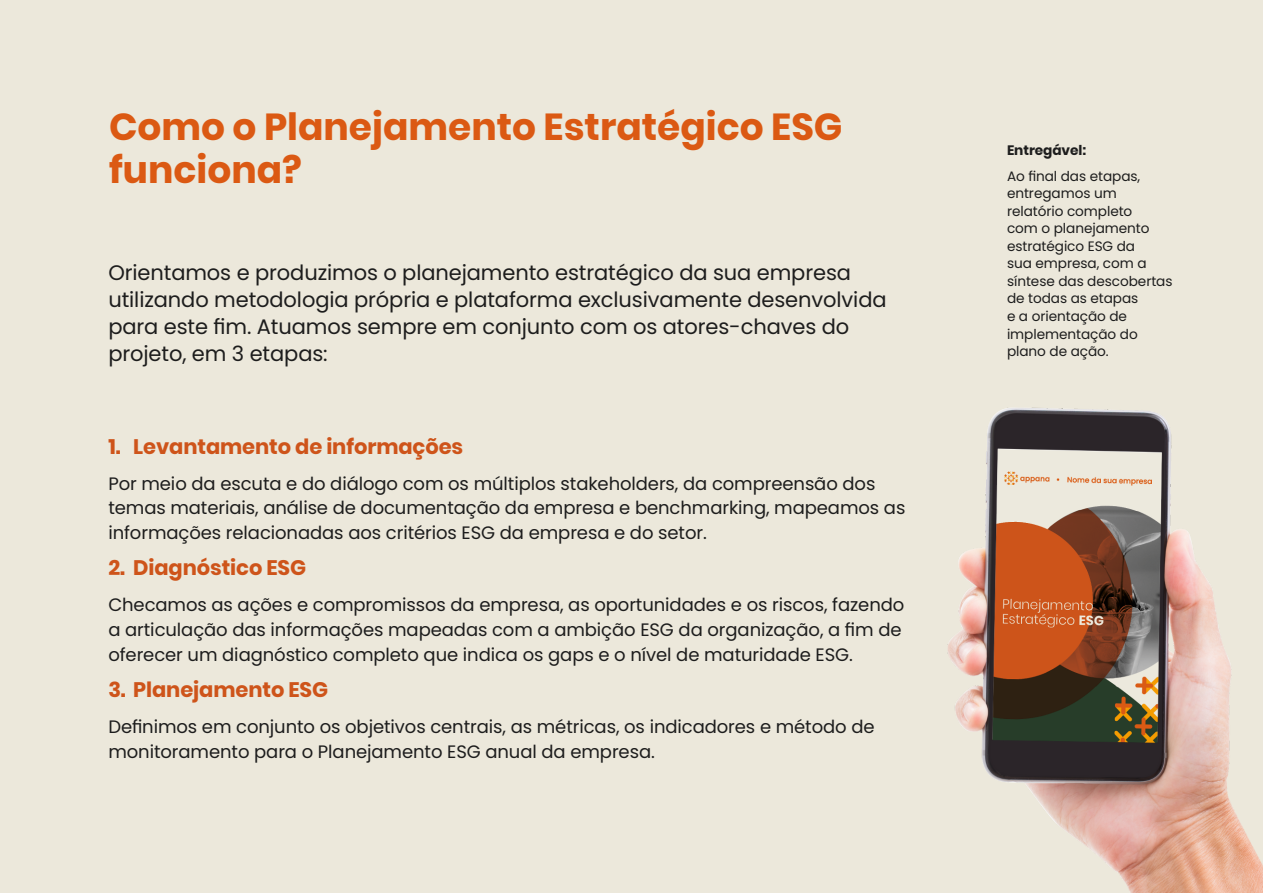
<style>
.page{position:relative;width:1263px;height:893px;background:#ece8db}
.page>*{position:absolute;margin:0;border:0;box-sizing:border-box;transform-origin:0 0}
.t1{font:700 37.5px/43.5px "Poppins";color:#db5913}
.t2{font:21px/27px "Poppins";letter-spacing:-.005em;color:#1d1d1d}
.t3{font:700 21px "Poppins";letter-spacing:-.005em;color:#ce541a}
.t4{font:18px/24.9px "Poppins";letter-spacing:-.005em;color:#1d1d1d}
.t5{font:13.65px/17.5px "Poppins";letter-spacing:-.005em;color:#1d1d1d}
.t6{font:700 13.65px "Poppins";letter-spacing:-.005em;color:#1d1d1d}
</style>
<div class="page">
<img style="left:947px;top:407px;width:316px;height:486px">
<h1 class="t1" style="left:109px;top:105px;width:735px">Como o Planejamento Estratégico ESG funciona?</h1>
<p class="t2" style="left:108px;top:259px;width:780px">Orientamos e produzimos o planejamento estratégico da sua empresa utilizando metodologia própria e plataforma exclusivamente desenvolvida para este fim. Atuamos sempre em conjunto com os atores-chaves do projeto, em 3 etapas:</p>
<p class="t3" style="left:108px;top:434px;width:356px">1. Levantamento de informações</p>
<p class="t4" style="left:108px;top:471px;width:798px">Por meio da escuta e do diálogo com os múltiplos stakeholders, da compreensão dos temas materiais, análise de documentação da empresa e benchmarking, mapeamos as informações relacionadas aos critérios ESG da empresa e do setor.</p>
<p class="t3" style="left:108px;top:556px;width:199px">2. Diagnóstico ESG</p>
<p class="t4" style="left:108px;top:593px;width:797px">Checamos as ações e compromissos da empresa, as oportunidades e os riscos, fazendo a articulação das informações mapeadas com a ambição ESG da organização, a fim de oferecer um diagnóstico completo que indica os gaps e o nível de maturidade ESG.</p>
<p class="t3" style="left:108px;top:677px;width:221px">3. Planejamento ESG</p>
<p class="t4" style="left:108px;top:714px;width:768px">Definimos em conjunto os objetivos centrais, as métricas, os indicadores e método de monitoramento para o Planejamento ESG anual da empresa.</p>
<p class="t6" style="left:1007px;top:143px;width:81px">Entregável:</p>
<p class="t5" style="left:1007px;top:167px;width:167px">Ao final das etapas, entregamos um relatório completo<br>com o planejamento estratégico ESG da<br>sua empresa, com a síntese das descobertas de todas as etapas<br>e a orientação de implementação do plano de ação.</p>
</div>
